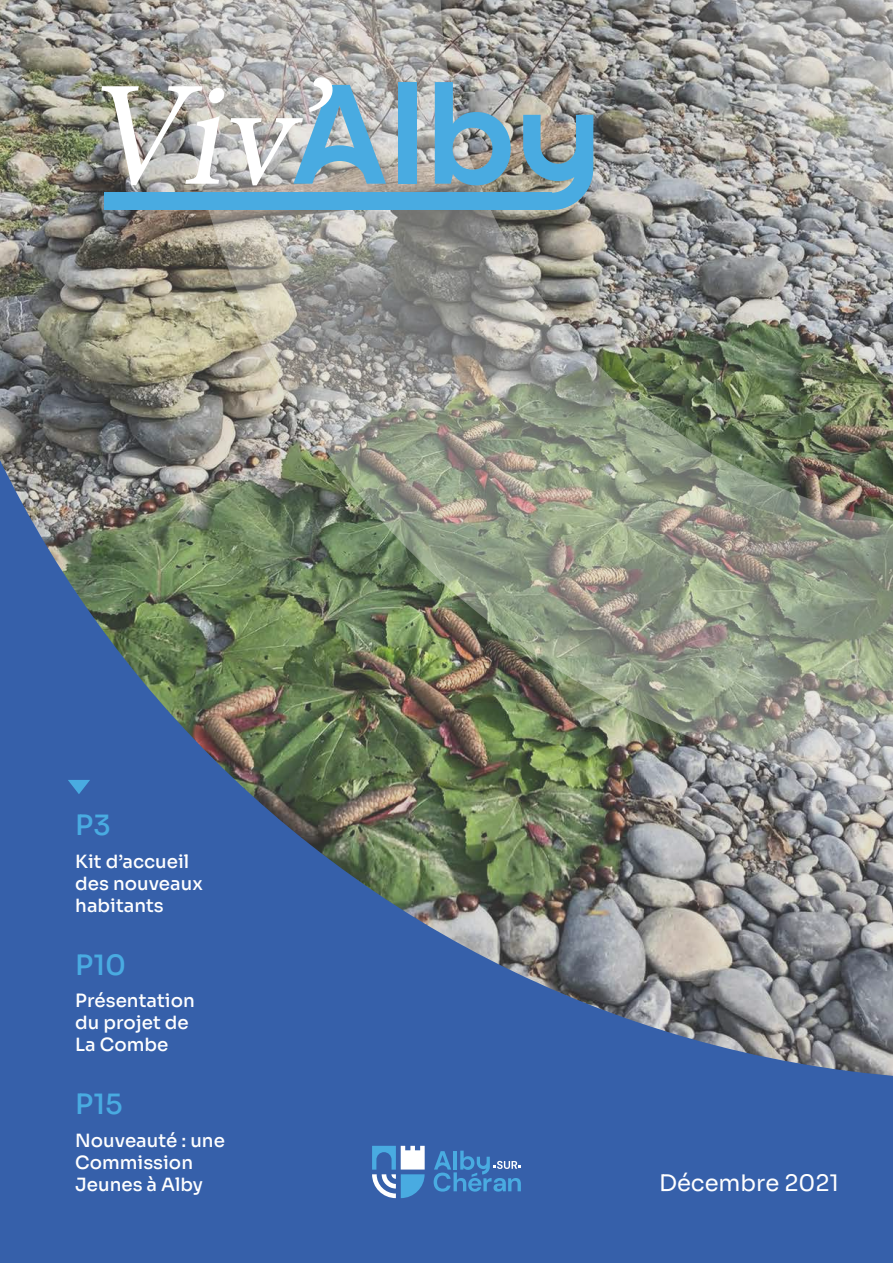
<style>
.page{position:relative;width:893px;height:1263px;background:#fff}
.page>*{position:absolute;margin:0;border:0;box-sizing:border-box;transform-origin:0 0}
.t1{font:italic 150px "Minion Pro";color:#fff}
.t2{font:500 27.9px "Sora";color:#49abe1}
.t3{font:22.65px "Sora";color:#fff}
.t4{font:500 18.3px/21.9px "Sora";color:#fff}
</style>
<div class="page">
<img style="left:0;top:0;width:893px;height:1263px">
<img style="left:175px;top:0;width:718px;height:794px">
<svg style="left:0;top:854px;width:634px;height:409px;background:#3e63a3"></svg>
<svg style="left:68px;top:780px;width:22px;height:14px"></svg>
<svg style="left:434px;top:1150px;width:87px;height:41px;background:#417bbd"></svg>
<svg style="left:372px;top:1146px;width:56px;height:52px"></svg>
<div style="left:398px;top:82px;width:18px;height:102px;background:#49abe1"></div>
<svg style="left:435px;top:82px;width:76px;height:103px;background:#72a4be"></svg>
<svg style="left:523px;top:115px;width:70px;height:95px;background:#6da0b9"></svg>
<svg style="left:293px;top:85px;width:93px;height:99px;background:#87b1c7"></svg>
<div style="left:105px;top:193px;width:447px;height:17px;background:#49abe1"></div>
<h1 class="t1" style="left:82px;top:35px;width:278px">Viv’</h1>
<h2 class="t2" style="left:75px;top:802px;width:37px">P3</h2>
<p class="t4" style="left:75px;top:849px;width:129px">Kit d’accueil des nouveaux habitants</p>
<h2 class="t2" style="left:75px;top:942px;width:52px">P10</h2>
<p class="t4" style="left:75px;top:988px;width:121px">Présentation du projet de<br>La Combe</p>
<h2 class="t2" style="left:75px;top:1081px;width:49px">P15</h2>
<p class="t4" style="left:75px;top:1128px;width:151px">Nouveauté : une<br>Commission<br>Jeunes à Alby</p>
<p class="t3" style="left:659px;top:1164px;width:181px">Décembre 2021</p>
</div>
